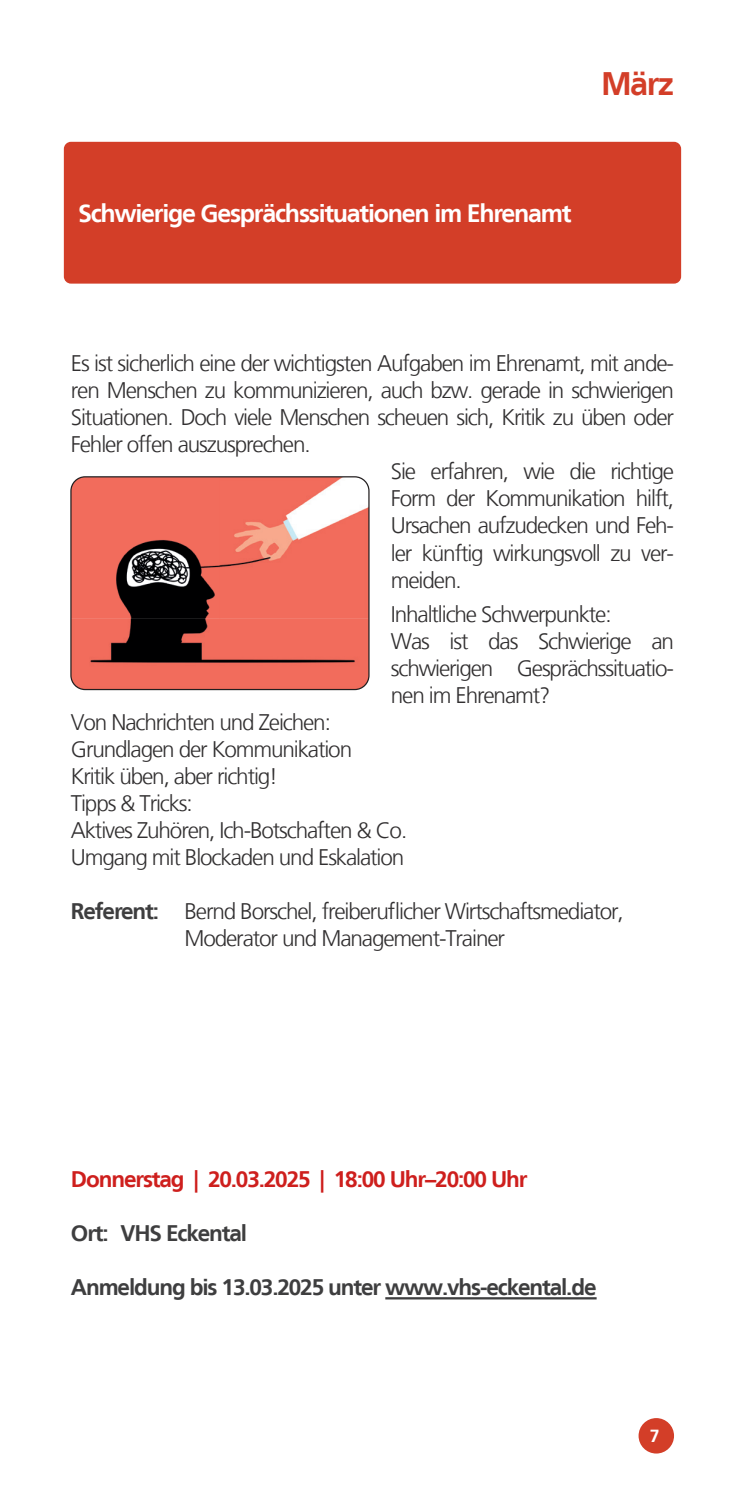
<style>
.page{position:relative;width:745px;height:1489px;background:#fff}
.page>*{position:absolute;margin:0;border:0;box-sizing:border-box;transform-origin:0 0}
.t1{font:700 32.5px "Frutiger LT";color:#d33e28}
.t2{font:700 25px "Frutiger LT";letter-spacing:-.05em;color:#fff}
.t3{font:300 22.5px/27px "Frutiger LT";letter-spacing:-.05em;color:#312f30}
.t4{font:700 22.5px "Frutiger LT";letter-spacing:-.05em;color:#3e3e3f}
.t5{font:700 22.5px "Frutiger LT";letter-spacing:-.05em;color:#ce1f1d}
.t6{font:700 17.5px "Frutiger LT";color:#fff}
.s1{font-weight:700;color:#3e3e3f}
</style>
<div class="page">
<div style="left:638px;top:1417px;width:35px;height:36px;background:#d33e28;border-radius:50%"></div>
<div style="left:64px;top:142px;width:616px;height:141px;background:#d33e28;border-radius:7px"></div>
<img style="left:72px;top:477px;width:297px;height:212px">
<div style="left:70px;top:476px;width:299px;height:214px;border:1px solid #231f20;border-radius:14px"></div>
<hr style="left:385px;top:1296px;width:211px;height:3px;background:#3e3e3f">
<h1 class="t1" style="left:600px;top:65px;width:74px">März</h1>
<p class="t2" style="left:78px;top:199px;width:494px">Schwierige Gesprächssituationen im Ehrenamt</p>
<p class="t3" style="left:71px;top:350px;width:604px">Es ist sicherlich eine der wichtigsten Aufgaben im Ehrenamt, mit ande-</p>
<p class="t3" style="left:71px;top:377px;width:604px">ren Menschen zu kommunizieren, auch bzw. gerade in schwierigen</p>
<p class="t3" style="left:71px;top:404px;width:604px">Situationen. Doch viele Menschen scheuen sich, Kritik zu üben oder</p>
<p class="t3" style="left:71px;top:431px;width:241px">Fehler offen auszusprechen.</p>
<p class="t3" style="left:390px;top:458px;width:284px">Sie erfahren, wie die richtige</p>
<p class="t3" style="left:390px;top:485px;width:284px">Form der Kommunikation hilft,</p>
<p class="t3" style="left:390px;top:512px;width:284px">Ursachen aufzudecken und Feh-</p>
<p class="t3" style="left:390px;top:539px;width:284px">ler künftig wirkungsvoll zu ver-</p>
<p class="t3" style="left:390px;top:566px;width:72px">meiden.</p>
<p class="t3" style="left:390px;top:600px;width:284px">Inhaltliche Schwerpunkte:<br>Was ist das Schwierige an schwierigen Gesprächssituatio&shy;nen im Ehrenamt?</p>
<p class="t3" style="left:71px;top:708px;width:337px">Von Nachrichten und Zeichen:<br>Grundlagen der Kommunikation<br>Kritik üben, aber richtig!<br>Tipps &amp; Tricks:<br>Aktives Zuhören, Ich-Botschaften &amp; Co.<br>Umgang mit Blockaden und Eskalation</p>
<p class="t3" style="left:71px;top:897px;width:554px;text-align:center"><span class="s1">Referent:</span> Bernd Borschel, freiberuflicher Wirtschaftsmediator,<br>Moderator und Management-Trainer</p>
<p class="t5" style="left:71px;top:1165px;width:458px">Donnerstag | 20.03.2025 | 18:00 Uhr–20:00 Uhr</p>
<p class="t4" style="left:71px;top:1219px;width:178px">Ort: VHS Eckental</p>
<p class="t4" style="left:71px;top:1273px;width:527px">Anmeldung bis 13.03.2025 unter www.vhs-eckental.de</p>
<p class="t6" style="left:649px;top:1425px;width:11px">7</p>
</div>
